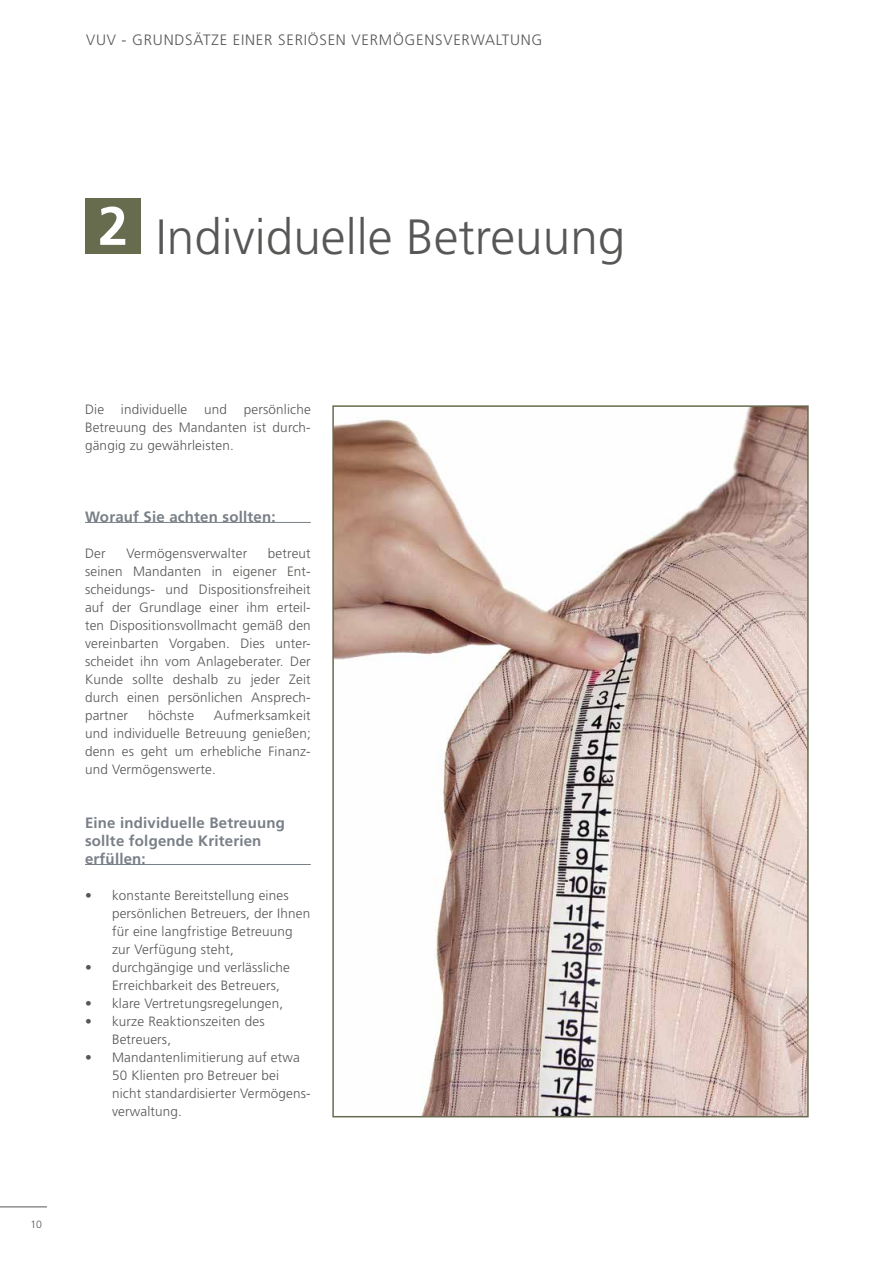
<style>
.page{position:relative;width:893px;height:1263px;background:#fff}
.page>*{position:absolute;margin:0;border:0;box-sizing:border-box;transform-origin:0 0}
.t1{font:300 49.5px "Frutiger LT Std";color:#575756}
.t2{font:700 15px/18px "Frutiger LT Std";letter-spacing:.015em;color:#797f87}
.t3{font:300 15px "Frutiger LT Std";letter-spacing:.05em;color:#575756}
.t4{font:300 13.5px/18px "Frutiger LT Std";letter-spacing:.015em;color:#575756}
.t5{font:300 10.5px "Frutiger LT Std";color:#575756}
</style>
<div class="page">
<hr style="left:0;top:1206px;width:47px;height:1px;background:#575756">
<hr style="left:85px;top:522px;width:226px;height:1px;background:#797f87">
<hr style="left:85px;top:864px;width:226px;height:1px;background:#797f87">
<img style="left:335px;top:408px;width:471px;height:706px">
<div style="left:332px;top:405px;width:477px;height:712px;border:2px solid #676c4e"></div>
<div style="left:85px;top:198px;width:55px;height:55px;background:#676c4e"></div>
<p class="t3" style="left:86px;top:32px;width:458px">VUV - GRUNDSÄTZE EINER SERIÖSEN VERMÖGENSVERWALTUNG</p>
<h1 class="t1" style="left:98px;top:209px;width:529px"><sup>2</sup> Individuelle Betreuung</h1>
<p class="t5" style="left:30px;top:1219px;width:13px">10</p>
<p class="t4" style="left:85px;top:401px;width:227px;text-align:justify">Die individuelle und persönliche Betreuung des Mandanten ist durch&shy;gängig zu gewährleisten.</p>
<p class="t2" style="left:85px;top:508px;width:192px">Worauf Sie achten sollten:</p>
<p class="t4" style="left:85px;top:545px;width:22px">Der</p>
<p class="t4" style="left:126px;top:545px;width:122px">Vermögensverwalter</p>
<p class="t4" style="left:85px;top:545px;width:227px;text-align:justify;text-indent:183px">betreut seinen Mandanten in eigener Ent&shy;scheidungs- und Dispositionsfreiheit auf der Grundlage einer ihm erteil&shy;ten Dispositionsvollmacht gemäß den vereinbarten Vorgaben. Dies unter&shy;scheidet ihn vom Anlageberater. Der Kunde sollte deshalb zu jeder Zeit durch einen persönlichen Ansprech&shy;partner</p>
<p class="t4" style="left:85px;top:706px;width:227px;text-align:justify;text-indent:129px">Aufmerksamkeit und individuelle Betreuung genießen; denn es geht um erhebliche Finanz&shy;und Vermögenswerte.</p>
<p class="t2" style="left:85px;top:814px;width:201px">Eine individuelle Betreuung sollte folgende Kriterien erfüllen:</p>
<p class="t4" style="left:112px;top:887px;width:200px;text-indent:-27px">• konstante Bereitstellung eines persönlichen Betreuers, der Ihnen für eine langfristige Betreuung zur Verfügung steht,</p>
<p class="t4" style="left:112px;top:959px;width:179px;text-indent:-27px">• durchgängige und verlässliche<br>Erreichbarkeit des Betreuers,</p>
<p class="t4" style="left:85px;top:995px;width:200px">• klare Vertretungsregelungen,</p>
<p class="t4" style="left:112px;top:1013px;width:154px;text-indent:-27px">• kurze Reaktionszeiten des<br>Betreuers,</p>
<p class="t4" style="left:112px;top:1048px;width:200px;text-indent:-27px">• Mandantenlimitierung auf etwa<br>50 Klienten pro Betreuer bei nicht standardisierter Vermögens&shy;verwaltung.</p>
<p class="t4" style="left:148px;top:706px;width:48px">höchste</p>
</div>
